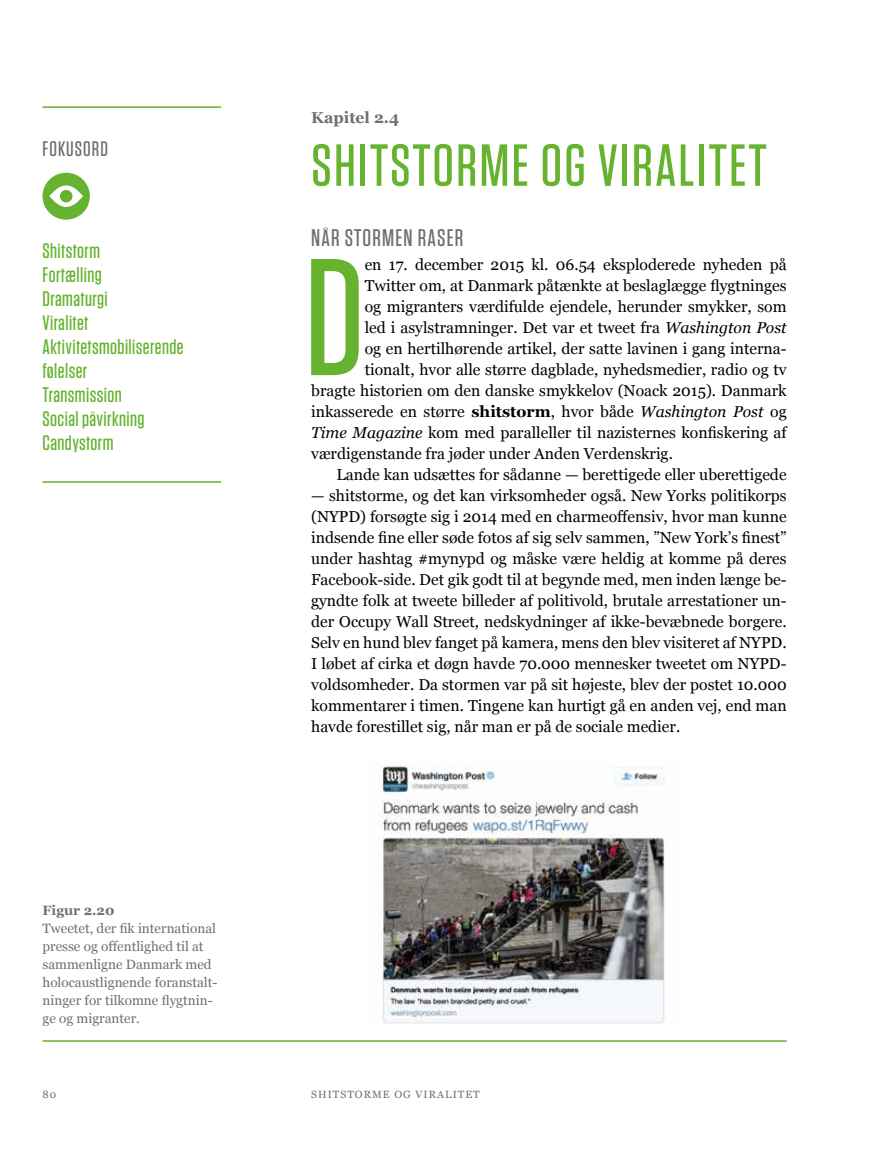
<style>
.page{position:relative;width:893px;height:1149px;background:#fff}
.page>*{position:absolute;margin:0;border:0;box-sizing:border-box;transform-origin:0 0}
.t1{font:500 165.75px "Tungsten";color:#65b32e}
.t2{font:500 59.1px "Tungsten";letter-spacing:.04em;color:#65b32e}
.t3{font:500 24px "Tungsten";letter-spacing:.05em;color:#706f6f}
.t4{font:500 21px/24px "Tungsten";letter-spacing:.02em;color:#65b32e}
.t5{font:500 21px "Tungsten";letter-spacing:.05em;color:#706f6f}
.t6{font:15.75px/21px "Georgia";color:#000;text-align:justify}
.t7{font:700 15.75px "Georgia";color:#706f6f}
.t8{font:13.5px/18px "Georgia";color:#706f6f}
.t9{font:700 13.5px "Georgia";color:#706f6f}
.t10{font:10.5px "Georgia";letter-spacing:.1em;color:#706f6f}
.s1{font-style:italic}
.s2{font-weight:700}
</style>
<div class="page">
<div style="left:43px;top:173px;width:47px;height:46px;background:#65b32e;border-radius:50%"></div>
<svg style="left:50px;top:185px;width:33px;height:22px"></svg>
<div style="left:60px;top:190px;width:12px;height:12px;background:#65b32e;border-radius:50%"></div>
<hr style="left:43px;top:106px;width:178px;height:2px;background:#65b32e">
<hr style="left:43px;top:481px;width:178px;height:1px;background:#65b32e">
<img style="left:378px;top:765px;width:287px;height:259px">
<hr style="left:43px;top:1039px;width:744px;height:2px;background:#65b32e">
<h3 class="t5" style="left:43px;top:137px;width:67px">FOKUSORD</h3>
<h3 class="t4" style="left:43px;top:239px;width:143px">Shitstorm<br>Fortælling<br>Dramaturgi<br>Viralitet<br>Aktivitetsmobiliserende følelser<br>Transmission<br>Social påvirkning<br>Candystorm</h3>
<p class="t9" style="left:43px;top:899px;width:74px">Figur 2.20</p>
<p class="t8" style="left:43px;top:918px;width:177px">Tweetet, der fik international presse og offentlighed til at sammenligne Danmark med holocaustlignende foranstalt&shy;ninger for tilkomne flygtnin&shy;ge og migranter.</p>
<p class="t7" style="left:311px;top:106px;width:90px">Kapitel 2.4</p>
<h2 class="t2" style="left:311px;top:134px;width:457px">SHITSTORME OG VIRALITET</h2>
<h3 class="t3" style="left:311px;top:225px;width:154px">NÅR STORMEN RASER</h3>
<h1 class="t1" style="left:305px;top:231px;width:61px">D</h1>
<p class="t6" style="left:365px;top:253px;width:423px">en 17. december 2015 kl. 06.54 eksploderede nyheden på</p>
<p class="t6" style="left:365px;top:274px;width:423px">Twitter om, at Danmark påtænkte at beslaglægge flygtninges</p>
<p class="t6" style="left:365px;top:295px;width:423px">og migranters værdifulde ejendele, herunder smykker, som</p>
<p class="t6" style="left:365px;top:316px;width:423px">led i asylstramninger. Det var et tweet fra <span class="s1">Washington Post</span></p>
<p class="t6" style="left:365px;top:337px;width:423px">og en hertilhørende artikel, der satte lavinen i gang interna-</p>
<p class="t6" style="left:365px;top:358px;width:423px">tionalt, hvor alle større dagblade, nyhedsmedier, radio og tv</p>
<p class="t6" style="left:311px;top:379px;width:477px">bragte historien om den danske smykkelov (Noack 2015). Danmark</p>
<p class="t6" style="left:311px;top:400px;width:477px">inkasserede en større <span class="s2">shitstorm</span>, hvor både <span class="s1">Washington Post</span> og</p>
<p class="t6" style="left:311px;top:421px;width:477px"><span class="s1">Time Magazine</span> kom med paralleller til nazisternes konfiskering af</p>
<p class="t6" style="left:311px;top:442px;width:363px">værdigenstande fra jøder under Anden Verdenskrig.</p>
<p class="t6" style="left:336px;top:463px;width:452px">Lande kan udsættes for sådanne — berettigede eller uberettigede</p>
<p class="t6" style="left:311px;top:484px;width:477px">— shitstorme, og det kan virksomheder også. New Yorks politikorps (NYPD) forsøgte sig i 2014 med en charmeoffensiv, hvor man kunne indsende fine eller søde fotos af sig selv sammen, ”New York’s finest” under hashtag #mynypd og måske være heldig at komme på deres Facebook-side. Det gik godt til at begynde med, men inden længe be&shy;gyndte folk at tweete billeder af politivold, brutale arrestationer un&shy;der Occupy Wall Street, nedskydninger af ikke-bevæbnede borgere.<br>Selv en hund blev fanget på kamera, mens den blev visiteret af NYPD.<br>I løbet af cirka et døgn havde 70.000 mennesker tweetet om NYPD&shy;voldsomheder. Da stormen var på sit højeste, blev der postet 10.000 kommentarer i timen. Tingene kan hurtigt gå en anden vej, end man havde forestillet sig, når man er på de sociale medier.</p>
<p class="t10" style="left:43px;top:1085px;width:15px">80</p>
<p class="t10" style="left:311px;top:1086px;width:170px">SHITSTORME OG VIRALITET</p>
</div>
